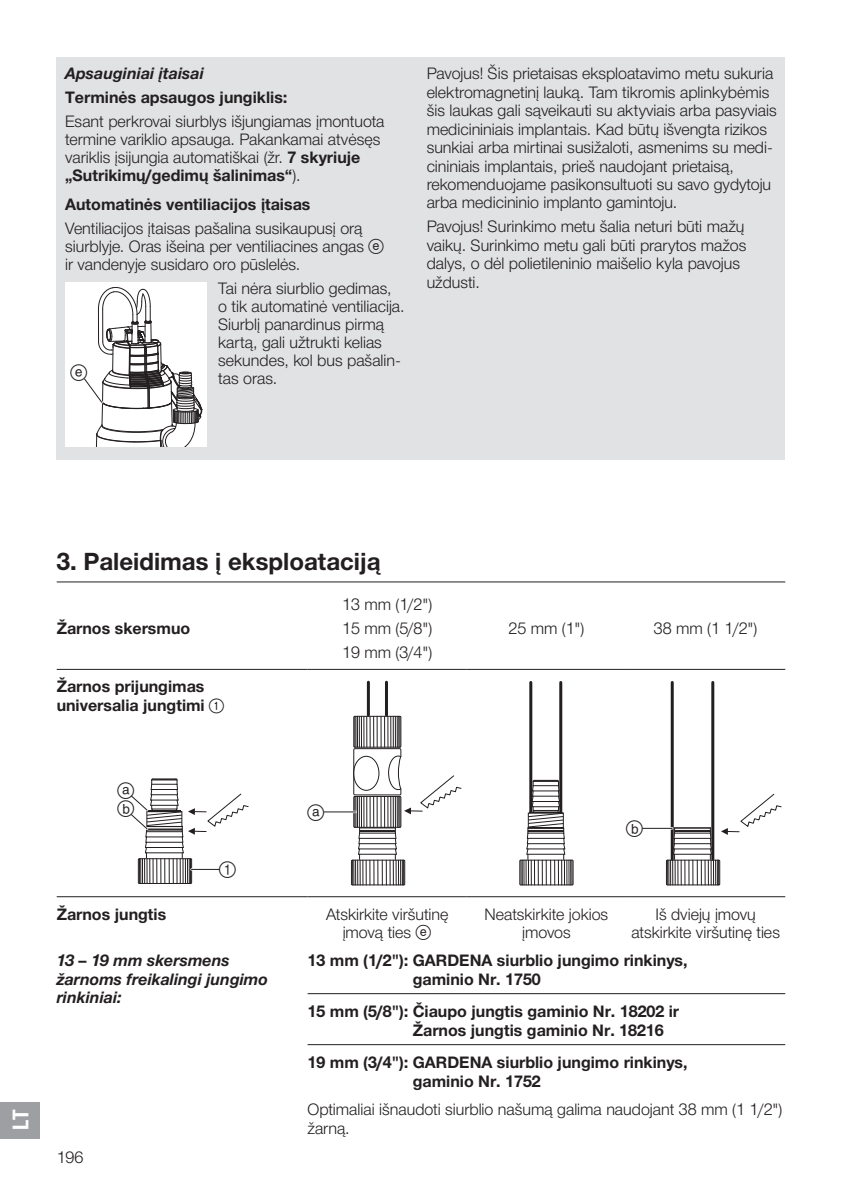
<style>
.page{position:relative;width:842px;height:1191px;background:#fff}
.page>*{position:absolute;margin:0;border:0;box-sizing:border-box;transform-origin:0 0}
.t1{font:700 24px "Gardena Sans";color:#231f20}
.t2{font:22px/18.6px "Ziffern";color:#231f20}
.t3{font:700 22px "Gardena Sans Cond";color:#fff}
.t4{font:16px/18.4px "Gardena Sans";color:#231f20}
.t5{font:700 16px/18.4px "Gardena Sans";color:#231f20}
.t6{font:italic 700 16px/18.4px "Gardena Sans";color:#231f20}
.s1{font-weight:700}
.s2{font-family:"Ziffern";font-size:20px}
.s3{font-family:"Ziffernim Kreisund Quadrat BQ";font-weight:400;font-size:20px}
</style>
<div class="page">
<div style="left:57px;top:57px;width:728px;height:402px;background:#e1e2e4"></div>
<div style="left:65px;top:282px;width:142px;height:164px;background:#fff"></div>
<svg style="left:84px;top:287px;width:118px;height:159px"></svg>
<hr style="left:57px;top:669px;width:251px;height:1px;background:#231f20">
<hr style="left:308px;top:669px;width:159px;height:1px;background:#231f20">
<hr style="left:467px;top:669px;width:159px;height:1px;background:#231f20">
<hr style="left:626px;top:669px;width:159px;height:1px;background:#231f20">
<hr style="left:57px;top:896px;width:251px;height:1px;background:#231f20">
<hr style="left:308px;top:896px;width:159px;height:1px;background:#231f20">
<hr style="left:467px;top:896px;width:159px;height:1px;background:#231f20">
<hr style="left:626px;top:896px;width:159px;height:1px;background:#231f20">
<hr style="left:57px;top:581px;width:728px;height:1px;background:#231f20">
<div style="left:138px;top:858px;width:54px;height:26px;border:1px solid #231f20"></div>
<svg style="left:131px;top:778px;width:118px;height:105px"></svg>
<div style="left:353px;top:716px;width:48px;height:31px;border:1px solid #231f20"></div>
<hr style="left:377px;top:716px;width:1px;height:31px;background:#231f20">
<hr style="left:381px;top:716px;width:1px;height:31px;background:#231f20">
<hr style="left:384px;top:716px;width:1px;height:31px;background:#231f20">
<hr style="left:387px;top:716px;width:1px;height:31px;background:#231f20">
<hr style="left:390px;top:716px;width:1px;height:31px;background:#231f20">
<hr style="left:393px;top:716px;width:1px;height:31px;background:#231f20">
<hr style="left:395px;top:716px;width:1px;height:31px;background:#231f20">
<hr style="left:397px;top:716px;width:1px;height:31px;background:#231f20">
<hr style="left:398px;top:716px;width:1px;height:31px;background:#231f20">
<hr style="left:399px;top:716px;width:1px;height:31px;background:#231f20">
<hr style="left:373px;top:716px;width:1px;height:31px;background:#231f20">
<hr style="left:370px;top:716px;width:1px;height:31px;background:#231f20">
<hr style="left:366px;top:716px;width:1px;height:31px;background:#231f20">
<hr style="left:363px;top:716px;width:1px;height:31px;background:#231f20">
<hr style="left:361px;top:716px;width:1px;height:31px;background:#231f20">
<hr style="left:359px;top:716px;width:1px;height:31px;background:#231f20">
<hr style="left:357px;top:716px;width:1px;height:31px;background:#231f20">
<hr style="left:355px;top:716px;width:1px;height:31px;background:#231f20">
<hr style="left:354px;top:716px;width:1px;height:31px;background:#231f20">
<div style="left:353px;top:796px;width:48px;height:31px;border:1px solid #231f20"></div>
<hr style="left:377px;top:796px;width:1px;height:31px;background:#231f20">
<hr style="left:381px;top:796px;width:1px;height:31px;background:#231f20">
<hr style="left:384px;top:796px;width:1px;height:31px;background:#231f20">
<hr style="left:387px;top:796px;width:1px;height:31px;background:#231f20">
<hr style="left:390px;top:796px;width:1px;height:31px;background:#231f20">
<hr style="left:393px;top:796px;width:1px;height:31px;background:#231f20">
<hr style="left:395px;top:796px;width:1px;height:31px;background:#231f20">
<hr style="left:397px;top:796px;width:1px;height:31px;background:#231f20">
<hr style="left:398px;top:796px;width:1px;height:31px;background:#231f20">
<hr style="left:399px;top:796px;width:1px;height:31px;background:#231f20">
<hr style="left:373px;top:796px;width:1px;height:31px;background:#231f20">
<hr style="left:370px;top:796px;width:1px;height:31px;background:#231f20">
<hr style="left:366px;top:796px;width:1px;height:31px;background:#231f20">
<hr style="left:363px;top:796px;width:1px;height:31px;background:#231f20">
<hr style="left:361px;top:796px;width:1px;height:31px;background:#231f20">
<hr style="left:359px;top:796px;width:1px;height:31px;background:#231f20">
<hr style="left:357px;top:796px;width:1px;height:31px;background:#231f20">
<hr style="left:355px;top:796px;width:1px;height:31px;background:#231f20">
<hr style="left:354px;top:796px;width:1px;height:31px;background:#231f20">
<div style="left:353px;top:748px;width:48px;height:47px;border:1px solid #231f20"></div>
<div style="left:353px;top:756px;width:26px;height:34px;border:1px solid #231f20;border-radius:50%"></div>
<hr style="left:360px;top:827px;width:35px;height:1px;background:#231f20">
<div style="left:351px;top:859px;width:54px;height:26px;border:1px solid #231f20"></div>
<svg style="left:352px;top:828px;width:52px;height:57px"></svg>
<svg style="left:388px;top:755px;width:73px;height:59px"></svg>
<hr style="left:367px;top:682px;width:3px;height:33px;background:#231f20">
<hr style="left:385px;top:682px;width:3px;height:33px;background:#231f20">
<hr style="left:324px;top:810px;width:32px;height:3px;background:#fff">
<hr style="left:324px;top:811px;width:32px;height:1px;background:#231f20">
<div style="left:519px;top:859px;width:54px;height:26px;border:1px solid #231f20"></div>
<svg style="left:520px;top:779px;width:52px;height:106px"></svg>
<hr style="left:529px;top:682px;width:3px;height:129px;background:#231f20">
<hr style="left:559px;top:682px;width:3px;height:129px;background:#231f20">
<div style="left:666px;top:859px;width:54px;height:26px;border:1px solid #231f20"></div>
<svg style="left:667px;top:793px;width:114px;height:92px"></svg>
<hr style="left:671px;top:682px;width:3px;height:177px;background:#231f20">
<hr style="left:711px;top:682px;width:3px;height:177px;background:#231f20">
<hr style="left:642px;top:827px;width:30px;height:2px;background:#fff">
<hr style="left:642px;top:828px;width:30px;height:1px;background:#231f20">
<hr style="left:308px;top:993px;width:477px;height:1px;background:#231f20">
<hr style="left:308px;top:1044px;width:477px;height:1px;background:#231f20">
<div style="left:0;top:1102px;width:40px;height:36px;background:#9d9fa2"></div>
<p class="t6" style="left:65px;top:64px;width:140px">Apsauginiai įtaisai</p>
<p class="t5" style="left:65px;top:87px;width:224px">Terminės apsaugos jungiklis:</p>
<p class="t4" style="left:65px;top:111px;width:321px">Esant perkrovai siurblys išjungiamas įmontuota termine variklio apsauga. Pakankamai atvėsęs variklis įsijungia automatiškai (žr. <span class="s1">7 skyriuje „Sutrikimų/gedimų šalinimas“</span>).</p>
<p class="t5" style="left:65px;top:194px;width:247px">Automatinės ventiliacijos įtaisas</p>
<p class="t4" style="left:65px;top:218px;width:321px">Ventiliacijos įtaisas pašalina susikaupusį orą siurblyje. Oras išeina per ventiliacines angas <span class="s2">E </span>ir vandenyje susidaro oro pūslelės.</p>
<h2 class="t2" style="left:71px;top:364px;width:19px">E</h2>
<p class="t4" style="left:218px;top:278px;width:188px">Tai nėra siurblio gedimas, o tik automatinė ventiliacija.<br>Siurblį panardinus pirmą kartą, gali užtrukti kelias sekundes, kol bus pašalin&shy;tas oras.</p>
<p class="t4" style="left:427px;top:64px;width:352px">Pavojus! Šis prietaisas eksploatavimo metu sukuria elektromagnetinį lauką. Tam tikromis aplinkybėmis šis laukas gali sąveikauti su aktyviais arba pasyviais medicininiais implantais. Kad būtų išvengta rizikos sunkiai arba mirtinai susižaloti, asmenims su medi&shy;cininiais implantais, prieš naudojant prietaisą, rekomenduojame pasikonsultuoti su savo gydytoju arba medicininio implanto gamintoju.</p>
<p class="t4" style="left:427px;top:217px;width:321px">Pavojus! Surinkimo metu šalia neturi būti mažų vaikų. Surinkimo metu gali būti prarytos mažos dalys, o dėl polietileninio maišelio kyla pavojus uždusti.</p>
<h2 class="t3" style="left:5px;top:1130px;width:22px;rotate:-90deg">LT</h2>
<h1 class="t1" style="left:57px;top:544px;width:325px">3. Paleidimas į eksploataciją</h1>
<p class="t5" style="left:57px;top:618px;width:135px">Žarnos skersmuo</p>
<p class="t5" style="left:57px;top:676px;width:169px">Žarnos prijungimas universalia jungtimi <span class="s3">1</span></p>
<h2 class="t2" style="left:117px;top:782px;width:19px">A<br>B</h2>
<h2 class="t2" style="left:219px;top:861px;width:19px">1</h2>
<p class="t4" style="left:342px;top:591px;width:92px;line-height:24px;text-align:justify">13 mm (1/2")<br>15 mm (5/8")<br>19 mm (3/4")</p>
<h2 class="t2" style="left:308px;top:803px;width:19px">A</h2>
<p class="t4" style="left:508px;top:618px;width:77px">25 mm (1")</p>
<p class="t4" style="left:654px;top:618px;width:105px">38 mm (1 1/2")</p>
<h2 class="t2" style="left:626px;top:819px;width:19px">B</h2>
<p class="t5" style="left:57px;top:903px;width:111px">Žarnos jungtis</p>
<p class="t4" style="left:326px;top:904px;width:124px;text-align:center">Atskirkite viršutinę įmovą ties <span class="s2">E</span></p>
<p class="t4" style="left:485px;top:904px;width:125px;text-align:center">Neatskirkite jokios įmovos</p>
<p class="t4" style="left:631px;top:904px;width:150px;text-align:center">Iš dviejų įmovų atskirkite viršutinę ties</p>
<p class="t6" style="left:57px;top:950px;width:213px">13 – 19 mm skersmens žarnoms freikalingi jungimo rinkiniai:</p>
<p class="t5" style="left:413px;top:950px;width:276px;text-indent:-105px">13 mm (1/2"): GARDENA siurblio jungimo rinkinys, gaminio Nr. 1750</p>
<p class="t5" style="left:413px;top:1001px;width:268px;text-indent:-105px">15 mm (5/8"): Čiaupo jungtis gaminio Nr. 18202 ir<br>Žarnos jungtis gaminio Nr. 18216</p>
<p class="t5" style="left:413px;top:1052px;width:276px;text-indent:-105px">19 mm (3/4"): GARDENA siurblio jungimo rinkinys, gaminio Nr. 1752</p>
<p class="t4" style="left:308px;top:1099px;width:476px">Optimaliai išnaudoti siurblio našumą galima naudojant 38 mm (1 1/2") žarną.</p>
<p class="t4" style="left:57px;top:1147px;width:28px">196</p>
</div>
